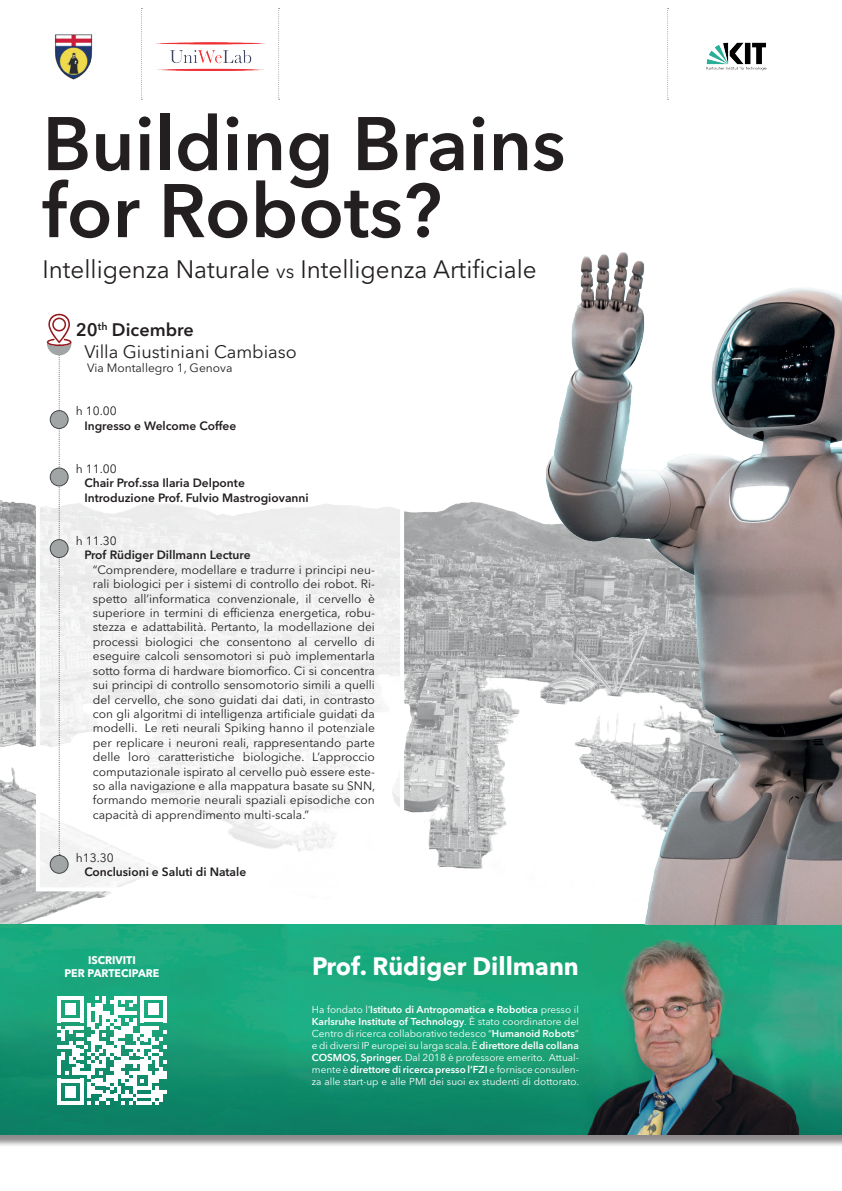
<style>
.page{position:relative;width:842px;height:1191px;background:#fff}
.page>*{position:absolute;margin:0;border:0;box-sizing:border-box;transform-origin:0 0}
.t1{font:600 75px/67px "Avenir Next LT Pro";color:#231f20}
.t2{font:25px "Avenir Next LT Pro";color:#231f20}
.t3{font:700 25px "Avenir Next LT Pro";color:#fff}
.t4{font:18px/21.6px "Avenir Next LT Pro";color:#231f20}
.t5{font:12px/14.4px "Avenir Next LT Pro";color:#231f20;text-align:justify}
.t6{font:600 12px/14.4px "Avenir Next LT Pro";color:#231f20}
.t7{font:700 11px/13.2px "Avenir Next LT Pro";color:#fff;text-align:center}
.t8{font:10px/12px "Avenir Next LT Pro";color:#fff;text-align:justify}
.s1{font-size:20px}
.s2{font-weight:600}
</style>
<div class="page">
<img style="left:0;top:500px;width:842px;height:427px">
<img style="left:55px;top:34px;width:38px;height:46px">
<img style="left:156px;top:43px;width:109px;height:27px">
<img style="left:706px;top:42px;width:60px;height:29px">
<svg style="left:141px;top:8px;width:1px;height:92px"></svg>
<svg style="left:278px;top:8px;width:2px;height:92px"></svg>
<svg style="left:667px;top:8px;width:2px;height:92px"></svg>
<div style="left:0;top:927px;width:842px;height:220px;background:#231f20;opacity:.51"></div>
<img style="left:482px;top:252px;width:360px;height:672px">
<svg style="left:58px;top:996px;width:108px;height:109px"></svg>
<svg style="left:36px;top:303px;width:364px;height:588px"></svg>
<svg style="left:47px;top:314px;width:25px;height:541px"></svg>
<div style="left:50px;top:410px;width:18px;height:18px;background:#a2a5a5;border-radius:50%"></div>
<div style="left:50px;top:410px;width:19px;height:19px;border:1px solid #434648;border-radius:50%"></div>
<div style="left:50px;top:468px;width:18px;height:18px;background:#a2a5a5;border-radius:50%"></div>
<div style="left:50px;top:467px;width:19px;height:19px;border:1px solid #434648;border-radius:50%"></div>
<div style="left:50px;top:539px;width:18px;height:18px;background:#a2a5a5;border-radius:50%"></div>
<div style="left:50px;top:539px;width:19px;height:19px;border:1px solid #434648;border-radius:50%"></div>
<div style="left:50px;top:855px;width:18px;height:18px;background:#a2a5a5;border-radius:50%"></div>
<div style="left:50px;top:855px;width:19px;height:18px;border:1px solid #434648;border-radius:50%"></div>
<h1 class="t1" style="left:43px;top:110px;width:524px">Building Brains for Robots?</h1>
<h2 class="t2" style="left:43px;top:254px;width:496px">Intelligenza Naturale <span class="s1">vs</span> Intelligenza Artificiale</h2>
<h3 class="t4" style="left:84px;top:319px;width:214px;text-indent:-9px"><span class="s2">20</span><sup>th</sup> <span class="s2">Dicembre<br></span>Villa Giustiniani Cambiaso</h3>
<p class="t5" style="left:87px;top:361px;width:147px">Via Montallegro 1, Genova</p>
<p class="t5" style="left:76px;top:404px;width:42px">h 10.00</p>
<p class="t6" style="left:84px;top:418px;width:154px">Ingresso e Welcome Coffee</p>
<p class="t5" style="left:76px;top:461px;width:42px">h 11.00</p>
<p class="t6" style="left:84px;top:476px;width:226px">Chair Prof.ssa Ilaria Delponte<br>Introduzione Prof. Fulvio Mastrogiovanni</p>
<p class="t5" style="left:76px;top:533px;width:42px">h 11.30</p>
<p class="t6" style="left:84px;top:548px;width:168px">Prof Rüdiger Dillmann Lecture</p>
<p class="t5" style="left:93px;top:562px;width:284px">“Comprendere, modellare e tradurre i principi neu&shy;rali biologici per i sistemi di controllo dei robot. Ri&shy;spetto all’informatica convenzionale, il cervello è superiore in termini di efficienza energetica, robu&shy;stezza e adattabilità. Pertanto, la modellazione dei processi biologici che consentono al cervello di eseguire calcoli sensomotori si può implementarla sotto forma di hardware biomorfico. Ci si concentra sui principi di controllo sensomotorio simili a quelli del cervello, che sono guidati dai dati, in contrasto con gli algoritmi di intelligenza artificiale guidati da modelli. Le reti neurali Spiking hanno il potenziale per replicare i neuroni reali, rappresentando parte delle loro caratteristiche biologiche. L’approccio computazionale ispirato al cervello può essere este&shy;so alla navigazione e alla mappatura basate su SNN, formando memorie neurali spaziali episodiche con capacità di apprendimento multi-scala.”</p>
<p class="t5" style="left:76px;top:850px;width:39px">h13.30</p>
<p class="t6" style="left:84px;top:865px;width:163px">Conclusioni e Saluti di Natale</p>
<p class="t7" style="left:64px;top:953px;width:96px">ISCRIVITI<br>PER PARTECIPARE</p>
<h2 class="t3" style="left:312px;top:950px;width:268px">Prof. Rüdiger Dillmann</h2>
<p class="t8" style="left:312px;top:1003px;width:269px">Ha fondato l’<span class="s2">Istituto di Antropomatica e Robotica</span> presso il <span class="s2">Karlsruhe Institute of Technology</span>. È stato coordinatore del Centro di ricerca collaborativo tedesco “<span class="s2">Humanoid Robots</span>” e di diversi IP europei su larga scala. È <span class="s2">direttore della collana COSMOS, Springer.</span> Dal 2018 è professore emerito. Attual&shy;mente è <span class="s2">direttore di ricerca presso l’FZI</span> e fornisce consulen&shy;za alle start-up e alle PMI dei suoi ex studenti di dottorato.</p>
</div>
